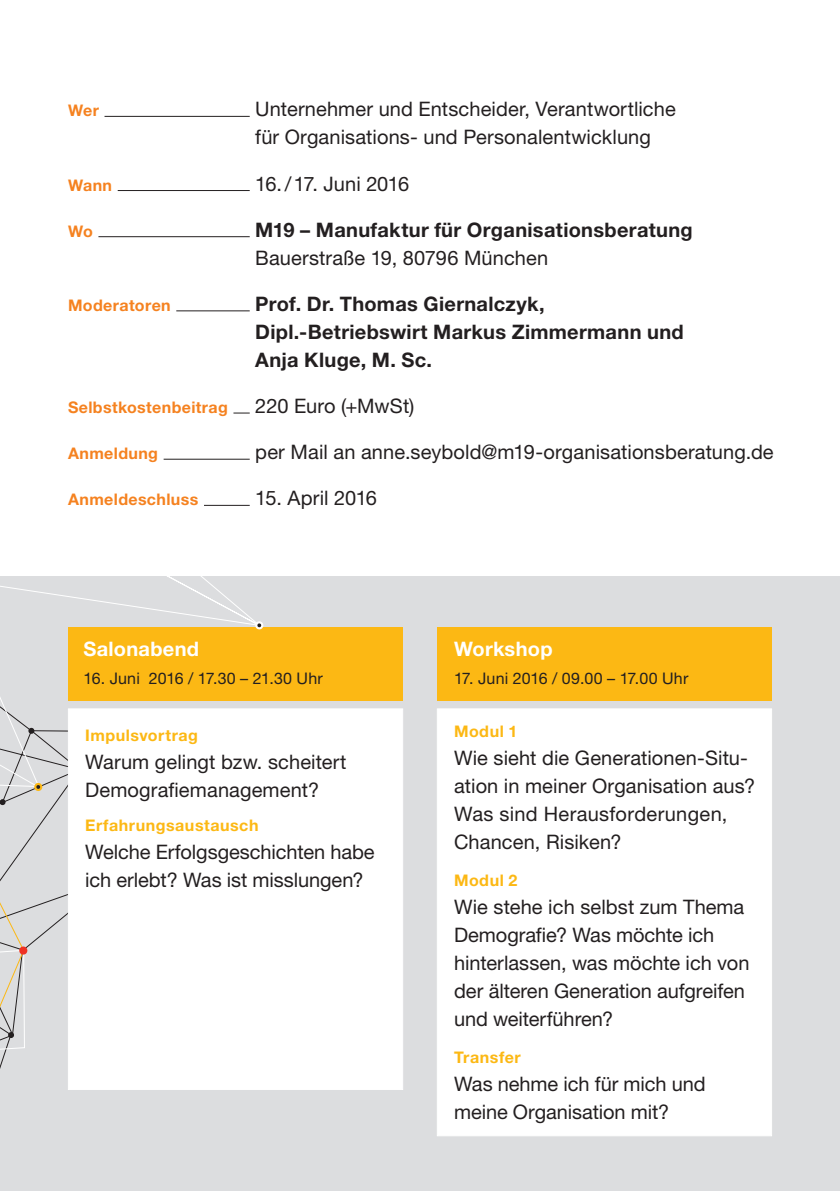
<style>
.page{position:relative;width:840px;height:1191px;background:#fff}
.page>*{position:absolute;margin:0;border:0;box-sizing:border-box;transform-origin:0 0}
.t1{font:20px/28px "Helvetica Neue LT Std";letter-spacing:.005em;color:#231f20}
.t2{font:700 20px/28px "Helvetica Neue LT Std";letter-spacing:.015em;color:#231f20}
.t3{font:700 20px "Helvetica Neue LT Std";letter-spacing:.015em;color:#fff}
.t4{font:20px "Helvetica Neue LT Std";letter-spacing:-.015em;color:#231f20}
.t5{font:700 16px "Helvetica Neue LT Std";letter-spacing:.025em;color:#f58220}
.t6{font:16px "Helvetica Neue LT Std";letter-spacing:.01em;color:#231f20}
.t7{font:700 16px "Helvetica Neue LT Std";letter-spacing:.035em;color:#fcb814}
</style>
<div class="page">
<div style="left:0;top:575px;width:839px;height:616px;background:#dcdddf"></div>
<div style="left:68px;top:708px;width:335px;height:381px;background:#fff;border:1px solid #fff"></div>
<div style="left:68px;top:627px;width:334px;height:73px;background:#fcb814"></div>
<div style="left:437px;top:627px;width:334px;height:73px;background:#fcb814"></div>
<div style="left:437px;top:708px;width:334px;height:428px;background:#fff;border:1px solid #fff"></div>
<hr style="left:104px;top:116px;width:145px;height:1px;background:#231f20">
<hr style="left:118px;top:190px;width:131px;height:1px;background:#231f20">
<hr style="left:98px;top:236px;width:151px;height:1px;background:#231f20">
<hr style="left:176px;top:310px;width:73px;height:1px;background:#231f20">
<svg style="left:233px;top:413px;width:16px;height:1px"></svg>
<hr style="left:163px;top:459px;width:86px;height:1px;background:#231f20">
<hr style="left:204px;top:505px;width:45px;height:1px;background:#231f20">
<svg style="left:0;top:575px;width:265px;height:515px"></svg>
<p class="t5" style="left:68px;top:101px;width:32px">Wer</p>
<p class="t1" style="left:255px;top:95px;width:422px">Unternehmer und Entscheider, Verantwortliche für Organisations- und Personalentwicklung</p>
<p class="t5" style="left:68px;top:175px;width:45px">Wann</p>
<p class="t4" style="left:255px;top:171px;width:155px">16./17. Juni 2016</p>
<p class="t5" style="left:68px;top:221px;width:26px">Wo</p>
<p class="t2" style="left:255px;top:215px;width:439px">M19 – Manufaktur für Organisationsberatung</p>
<p class="t1" style="left:255px;top:243px;width:294px">Bauerstraße 19, 80796 München</p>
<p class="t5" style="left:68px;top:295px;width:104px">Moderatoren</p>
<p class="t2" style="left:255px;top:289px;width:430px">Prof. Dr. Thomas Giernalczyk,<br>Dipl.-Betriebswirt Markus Zimmermann und<br>Anja Kluge, M. Sc.</p>
<p class="t5" style="left:68px;top:397px;width:161px">Selbstkostenbeitrag</p>
<p class="t1" style="left:255px;top:392px;width:160px">220 Euro (+MwSt)</p>
<p class="t5" style="left:68px;top:443px;width:91px">Anmeldung</p>
<p class="t1" style="left:255px;top:438px;width:519px">per Mail an anne.seybold@m19-organisationsberatung.de</p>
<p class="t5" style="left:68px;top:490px;width:132px">Anmeldeschluss</p>
<p class="t1" style="left:255px;top:484px;width:123px">15. April 2016</p>
<p class="t3" style="left:83px;top:636px;width:117px">Salonabend</p>
<p class="t6" style="left:83px;top:668px;width:241px">16. Juni 2016 / 17.30 – 21.30 Uhr</p>
<p class="t7" style="left:85px;top:725px;width:114px">Impulsvortrag</p>
<p class="t1" style="left:85px;top:748px;width:263px">Warum gelingt bzw. scheitert<br>Demografiemanagement?</p>
<p class="t7" style="left:85px;top:816px;width:175px">Erfahrungsaustausch</p>
<p class="t1" style="left:85px;top:838px;width:291px">Welche Erfolgsgeschichten habe ich erlebt? Was ist misslungen?</p>
<p class="t3" style="left:454px;top:636px;width:100px">Workshop</p>
<p class="t6" style="left:454px;top:668px;width:236px">17. Juni 2016 / 09.00 – 17.00 Uhr</p>
<p class="t7" style="left:454px;top:721px;width:65px">Modul 1</p>
<p class="t1" style="left:454px;top:743px;width:302px">Wie sieht die Generationen-Situ&shy;ation in meiner Organisation aus?<br>Was sind Herausforderungen,<br>Chancen, Risiken?</p>
<p class="t7" style="left:454px;top:870px;width:65px">Modul 2</p>
<p class="t1" style="left:454px;top:892px;width:297px">Wie stehe ich selbst zum Thema<br>Demografie? Was möchte ich hinterlassen, was möchte ich von der älteren Generation aufgreifen und weiterführen?</p>
<p class="t7" style="left:454px;top:1047px;width:68px">Transfer</p>
<p class="t1" style="left:454px;top:1069px;width:253px">Was nehme ich für mich und meine Organisation mit?</p>
</div>
